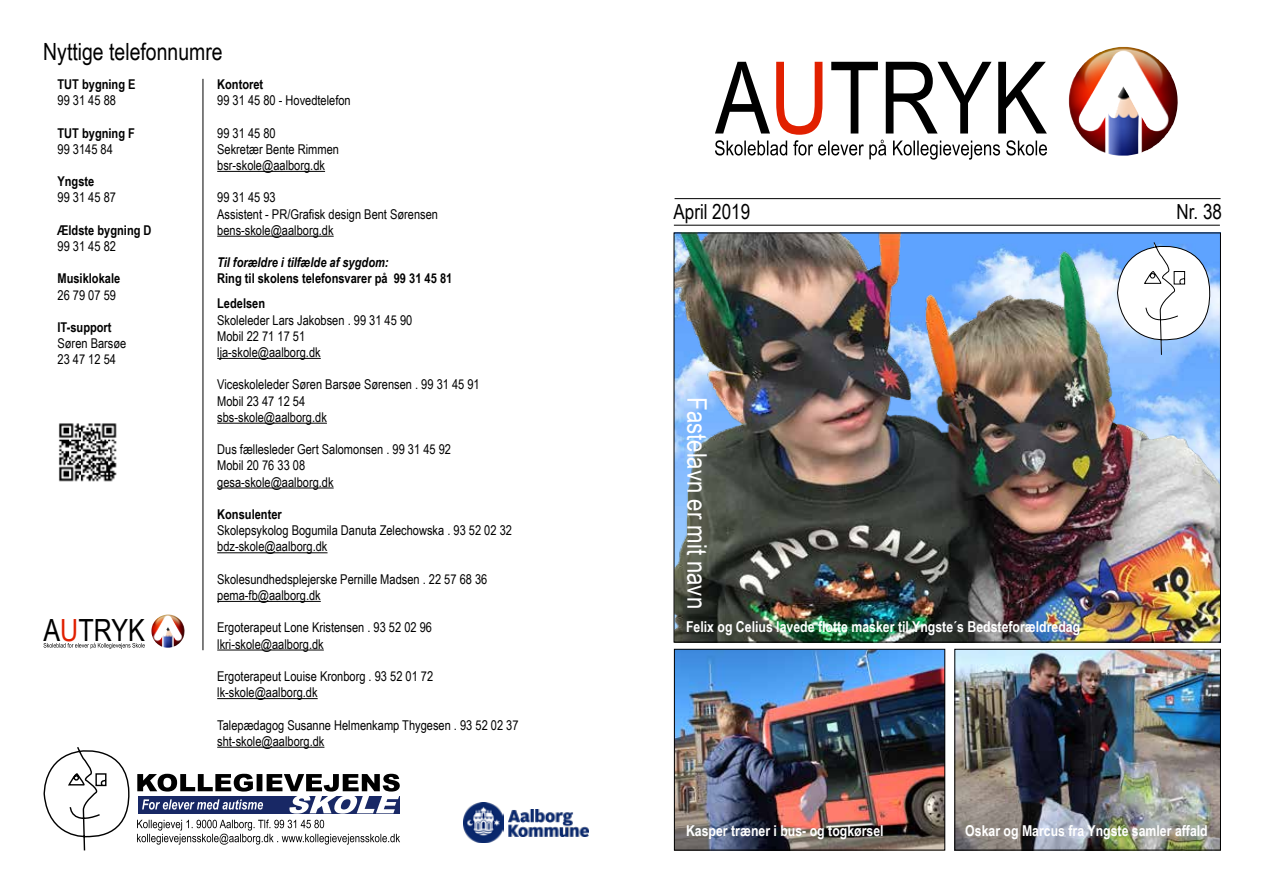
<style>
.page{position:relative;width:1263px;height:893px;background:#fff}
.page>*{position:absolute;margin:0;border:0;box-sizing:border-box;transform-origin:0 0}
.t1{font:100.2px "Arial Narrow";color:#000}
.t2{font:30.6px "Arial Narrow";color:#000}
.t3{font:27px "Arial Narrow";color:#fff}
.t4{font:23.7px "Arial Narrow";color:#000}
.t5{font:20.7px "Arial Narrow";color:#000}
.t6{font:700 15px "Arial Narrow";color:#fff}
.t7{font:13.5px/16.2px "Arial Narrow";color:#000}
.t8{font:700 13.5px "Arial Narrow";color:#000}
.t9{font:italic 700 13.5px "Arial Narrow";color:#000}
.s1{color:#e12000}
</style>
<div class="page">
<img style="left:676px;top:235px;width:543px;height:405px">
<hr style="left:217px;top:358px;width:104px;height:1px;background:#000">
<hr style="left:217px;top:423px;width:110px;height:1px;background:#000">
<hr style="left:217px;top:487px;width:117px;height:1px;background:#000">
<hr style="left:217px;top:552px;width:111px;height:1px;background:#000">
<hr style="left:217px;top:601px;width:104px;height:1px;background:#000">
<hr style="left:217px;top:649px;width:107px;height:1px;background:#000">
<hr style="left:217px;top:698px;width:101px;height:1px;background:#000">
<hr style="left:217px;top:747px;width:107px;height:1px;background:#000">
<hr style="left:217px;top:171px;width:108px;height:1px;background:#000">
<hr style="left:217px;top:236px;width:117px;height:1px;background:#000">
<hr style="left:203px;top:79px;width:1px;height:571px;background:#000">
<img style="left:58px;top:423px;width:59px;height:59px">
<img style="left:464px;top:803px;width:40px;height:40px">
<img style="left:508px;top:809px;width:81px;height:27px">
<svg style="left:43px;top:747px;width:87px;height:104px"></svg>
<svg style="left:137px;top:774px;width:263px;height:40px"></svg>
<svg style="left:137px;top:820px;width:263px;height:25px"></svg>
<svg style="left:154px;top:615px;width:29px;height:30px"></svg>
<img style="left:151px;top:615px;width:22px;height:32px">
<svg style="left:44px;top:643px;width:101px;height:6px"></svg>
<svg style="left:1076px;top:47px;width:95px;height:99px"></svg>
<img style="left:1069px;top:50px;width:69px;height:103px">
<svg style="left:715px;top:140px;width:332px;height:20px"></svg>
<hr style="left:674px;top:225px;width:546px;height:1px;background:#000">
<hr style="left:674px;top:198px;width:546px;height:1px;background:#000">
<svg style="left:1116px;top:240px;width:96px;height:116px"></svg>
<img style="left:676px;top:651px;width:267px;height:197px">
<div style="left:674px;top:649px;width:271px;height:201px;border:1px solid #000"></div>
<img style="left:956px;top:651px;width:263px;height:197px">
<div style="left:954px;top:649px;width:267px;height:201px;border:1px solid #000"></div>
<h3 class="t4" style="left:43px;top:34px;width:181px">Nyttige telefonnumre</h3>
<p class="t8" style="left:58px;top:74px;width:80px">TUT bygning E</p>
<p class="t7" style="left:58px;top:92px;width:60px">99 31 45 88</p>
<p class="t8" style="left:58px;top:123px;width:79px">TUT bygning F</p>
<p class="t7" style="left:58px;top:140px;width:57px">99 3145 84</p>
<p class="t8" style="left:58px;top:171px;width:38px">Yngste</p>
<p class="t7" style="left:58px;top:189px;width:60px">99 31 45 87</p>
<p class="t8" style="left:58px;top:220px;width:96px">Ældste bygning D</p>
<p class="t7" style="left:58px;top:238px;width:60px">99 31 45 82</p>
<p class="t8" style="left:58px;top:268px;width:64px">Musiklokale</p>
<p class="t7" style="left:58px;top:286px;width:60px">26 79 07 59</p>
<p class="t8" style="left:58px;top:317px;width:56px">IT-support</p>
<p class="t7" style="left:58px;top:335px;width:70px">Søren Barsøe<br>23 47 12 54</p>
<h2 class="t2" style="left:44px;top:608px;width:103px">A<span class="s1">U</span>TRYK</h2>
<p class="t8" style="left:217px;top:74px;width:48px">Kontoret</p>
<p class="t7" style="left:217px;top:92px;width:135px">99 31 45 80 - Hovedtelefon</p>
<p class="t7" style="left:217px;top:124px;width:123px">99 31 45 80<br>Sekretær Bente Rimmen bsr-skole@aalborg.dk</p>
<p class="t7" style="left:217px;top:189px;width:222px">99 31 45 93<br>Assistent - PR/Grafisk design Bent Sørensen bens-skole@aalborg.dk</p>
<p class="t9" style="left:217px;top:252px;width:173px">Til forældre i tilfælde af sygdom:</p>
<p class="t8" style="left:217px;top:268px;width:237px">Ring til skolens telefonsvarer på 99 31 45 81</p>
<p class="t8" style="left:217px;top:293px;width:49px">Ledelsen</p>
<p class="t7" style="left:217px;top:311px;width:197px">Skoleleder Lars Jakobsen . 99 31 45 90<br>Mobil 22 71 17 51<br>lja-skole@aalborg.dk</p>
<p class="t7" style="left:217px;top:376px;width:264px">Viceskoleleder Søren Barsøe Sørensen . 99 31 45 91<br>Mobil 23 47 12 54<br>sbs-skole@aalborg.dk</p>
<p class="t7" style="left:217px;top:441px;width:235px">Dus fællesleder Gert Salomonsen . 99 31 45 92<br>Mobil 20 76 33 08<br>gesa-skole@aalborg.dk</p>
<p class="t8" style="left:217px;top:504px;width:66px">Konsulenter</p>
<p class="t7" style="left:217px;top:522px;width:296px">Skolepsykolog Bogumila Danuta Zelechowska . 93 52 02 32 bdz-skole@aalborg.dk</p>
<p class="t7" style="left:217px;top:570px;width:272px">Skolesundhedsplejerske Pernille Madsen . 22 57 68 36 pema-fb@aalborg.dk</p>
<p class="t7" style="left:217px;top:619px;width:216px">Ergoterapeut Lone Kristensen . 93 52 02 96 lkri-skole@aalborg.dk</p>
<p class="t7" style="left:217px;top:668px;width:218px">Ergoterapeut Louise Kronborg . 93 52 01 72 lk-skole@aalborg.dk</p>
<p class="t7" style="left:217px;top:716px;width:303px">Talepædagog Susanne Helmenkamp Thygesen . 93 52 02 37 sht-skole@aalborg.dk</p>
<h1 class="t1" style="left:715px;top:25px;width:333px">A<span class="s1">U</span>TRYK</h1>
<h3 class="t5" style="left:673px;top:196px;width:78px">April 2019</h3>
<h3 class="t5" style="left:1176px;top:196px;width:47px">Nr. 38</h3>
<h3 class="t3" style="left:717px;top:397px;width:213px;rotate:90deg">Fastelavn er mit navn</h3>
<p class="t6" style="left:686px;top:616px;width:396px">Felix og Celius lavede flotte masker til Yngste´s Bedsteforældredag</p>
<p class="t6" style="left:686px;top:819px;width:199px">Kasper træner i bus- og togkørsel</p>
<p class="t6" style="left:965px;top:819px;width:244px">Oskar og Marcus fra Yngste samler affald</p>
</div>
